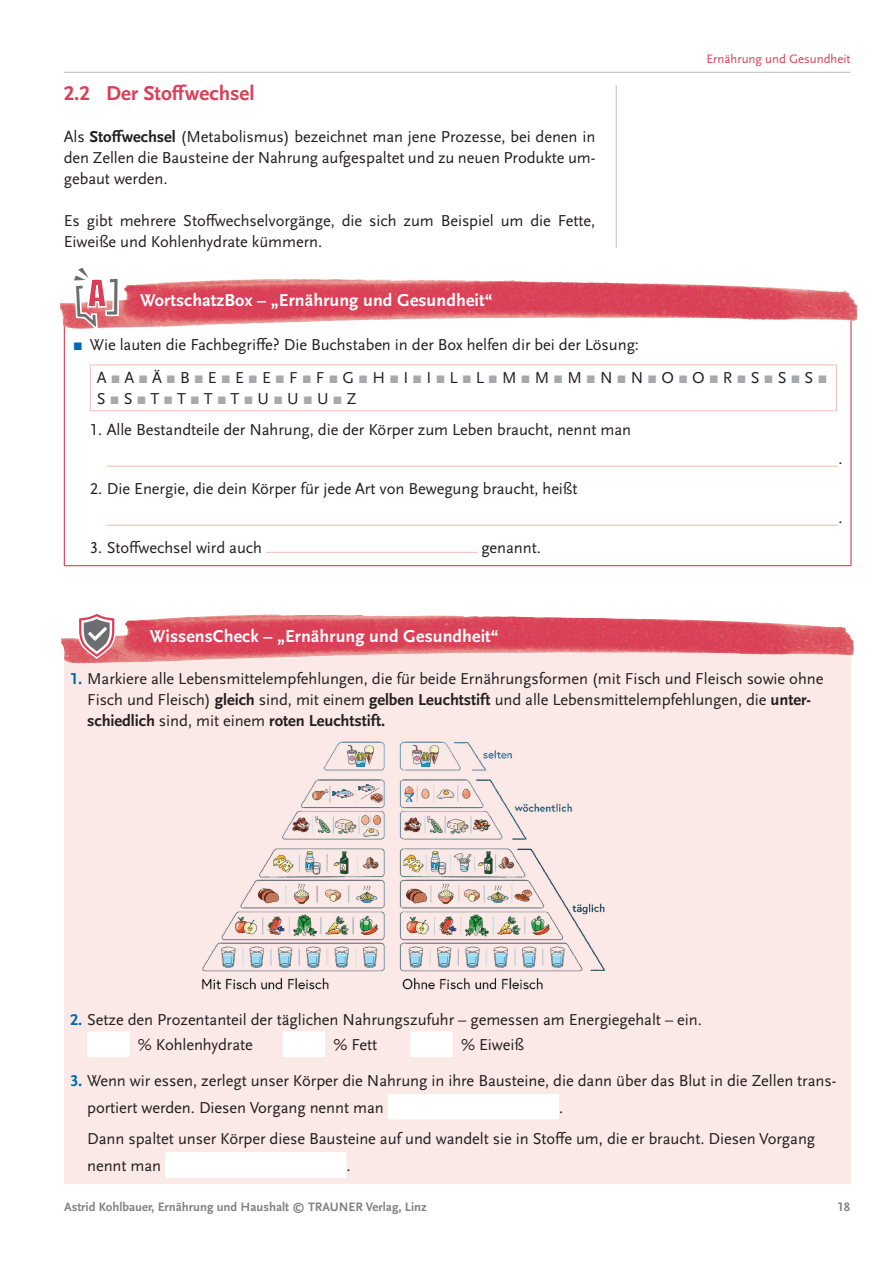
<style>
.page{position:relative;width:893px;height:1263px;background:#fff}
.page>*{position:absolute;margin:0;border:0;box-sizing:border-box;transform-origin:0 0}
.t1{font:700 21px "Scala Sans Pro";color:#da3f57}
.t2{font:700 18px "Scala Sans Pro";letter-spacing:.005em;color:#fff}
.t3{font:16.5px/21px "Scala Sans Pro";letter-spacing:-.005em;color:#231f20}
.t4{font:700 12.75px "Scala Sans Pro";color:#808285}
.t5{font:12.75px "Scala Sans Pro";color:#da3f57}
.s1{font-weight:700}
.s2{color:#0166b3}
.s3{font-stretch:condensed;color:#a8a9ad}
.s4{font-weight:700;color:#0166b3}
</style>
<div class="page">
<hr style="left:64px;top:72px;width:786px;height:1px;background:#bcbdc0">
<hr style="left:616px;top:85px;width:1px;height:163px;background:#bcbdc0">
<hr style="left:64px;top:316px;width:1px;height:249px;background:#da3f57">
<hr style="left:850px;top:316px;width:2px;height:249px;background:#da3f57">
<hr style="left:64px;top:565px;width:788px;height:1px;background:#da3f57">
<hr style="left:107px;top:466px;width:731px;height:1px;background:#f2c2bc">
<hr style="left:107px;top:525px;width:731px;height:1px;background:#f2c2bc">
<hr style="left:90px;top:364px;width:747px;height:1px;background:#f2c2bc">
<hr style="left:90px;top:365px;width:1px;height:45px;background:#f2c2bc">
<hr style="left:836px;top:365px;width:1px;height:45px;background:#f2c2bc">
<hr style="left:90px;top:410px;width:747px;height:1px;background:#f2c2bc">
<hr style="left:266px;top:552px;width:211px;height:1px;background:#f2c2bc">
<div style="left:64px;top:638px;width:786px;height:546px;background:#fae9e6"></div>
<img style="left:201px;top:741px;width:405px;height:249px">
<div style="left:87px;top:1031px;width:43px;height:26px;background:#fff"></div>
<div style="left:283px;top:1031px;width:42px;height:26px;background:#fff"></div>
<div style="left:410px;top:1031px;width:43px;height:26px;background:#fff"></div>
<div style="left:388px;top:1094px;width:171px;height:25px;background:#fff"></div>
<div style="left:165px;top:1152px;width:182px;height:26px;background:#fff"></div>
<img style="left:61px;top:279px;width:796px;height:49px">
<svg style="left:74px;top:268px;width:46px;height:61px"></svg>
<img style="left:61px;top:615px;width:781px;height:48px">
<svg style="left:77px;top:465px;width:40px;height:195px"></svg>
<p class="t1" style="left:64px;top:82px;width:192px">2.2 Der Stoffwechsel</p>
<p class="t3" style="left:64px;top:127px;width:533px;text-align:justify">Als <span class="s1">Stoffwechsel</span> (Metabolismus) bezeichnet man jene Prozesse, bei denen in den Zellen die Bausteine der Nahrung aufgespaltet und zu neuen Produkte um&shy;gebaut werden.</p>
<p class="t3" style="left:64px;top:211px;width:533px">Es gibt mehrere Stoffwechselvorgänge, die sich zum Beispiel um die Fette,<br>Eiweiße und Kohlenhydrate kümmern.</p>
<p class="t2" style="left:140px;top:290px;width:354px">WortschatzBox – „Ernährung und Gesundheit“</p>
<p class="t5" style="left:706px;top:51px;width:146px">Ernährung und Gesundheit</p>
<p class="t3" style="left:97px;top:328px;width:732px;line-height:33.6px;text-indent:-24px"><span class="s2">▪</span> Wie lauten die Fachbegriffe? Die Buchstaben in der Box helfen dir bei der Lösung:<br>A <span class="s3">▪</span> A <span class="s3">▪</span> Ä <span class="s3">▪</span> B <span class="s3">▪</span> E <span class="s3">▪</span> E <span class="s3">▪</span> E <span class="s3">▪</span> F <span class="s3">▪</span> F <span class="s3">▪</span> G <span class="s3">▪</span> H <span class="s3">▪</span> I <span class="s3">▪</span> I <span class="s3">▪</span> L <span class="s3">▪</span> L <span class="s3">▪</span> M <span class="s3">▪</span> M <span class="s3">▪</span> M <span class="s3">▪</span> N <span class="s3">▪</span> N <span class="s3">▪</span> O <span class="s3">▪</span> O <span class="s3">▪</span> R <span class="s3">▪</span> S <span class="s3">▪</span> S <span class="s3">▪</span> S <span class="s3">▪</span></p>
<p class="t3" style="left:97px;top:389px;width:261px">S <span class="s3">▪</span> S <span class="s3">▪</span> T <span class="s3">▪</span> T <span class="s3">▪</span> T <span class="s3">▪</span> T <span class="s3">▪</span> U <span class="s3">▪</span> U <span class="s3">▪</span> U <span class="s3">▪</span> Z</p>
<p class="t3" style="left:90px;top:419px;width:543px">1. Alle Bestandteile der Nahrung, die der Körper zum Leben braucht, nennt man</p>
<p class="t3" style="left:90px;top:478px;width:489px">2. Die Energie, die dein Körper für jede Art von Bewegung braucht, heißt</p>
<p class="t3" style="left:90px;top:537px;width:174px">3. Stoffwechsel wird auch</p>
<p class="t3" style="left:481px;top:537px;width:61px">genannt.</p>
<p class="t3" style="left:838px;top:449px;width:6px">.</p>
<p class="t3" style="left:838px;top:508px;width:6px">.</p>
<p class="t2" style="left:150px;top:626px;width:350px">WissensCheck – „Ernährung und Gesundheit“</p>
<p class="t3" style="left:87px;top:668px;width:738px;text-indent:-17px"><span class="s4">1.</span> Markiere alle Lebensmittelempfehlungen, die für beide Ernährungsformen (mit Fisch und Fleisch sowie ohne<br>Fisch und Fleisch) <span class="s1">gleich</span> sind, mit einem <span class="s1">gelben Leuchtstift</span> und alle Lebensmittelempfehlungen, die <span class="s1">unter&shy;schiedlich</span> sind, mit einem <span class="s1">roten Leuchtstift.</span></p>
<p class="t3" style="left:138px;top:1007px;width:566px;line-height:25.2px;text-indent:-68px"><span class="s4">2.</span> Setze den Prozentanteil der täglichen Nahrungszufuhr – gemessen am Energiegehalt – ein. % Kohlenhydrate</p>
<p class="t3" style="left:333px;top:1034px;width:45px">% Fett</p>
<p class="t3" style="left:461px;top:1034px;width:64px">% Eiweiß</p>
<p class="t3" style="left:87px;top:1067px;width:751px;line-height:27px;text-indent:-17px"><span class="s4">3.</span> Wenn wir essen, zerlegt unser Körper die Nahrung in ihre Bausteine, die dann über das Blut in die Zellen trans&shy;portiert werden. Diesen Vorgang nennt man</p>
<p class="t3" style="left:87px;top:1092px;width:730px;line-height:31.2px;text-indent:472px">.<br>Dann spaltet unser Körper diese Bausteine auf und wandelt sie in Stoffe um, die er braucht. Diesen Vorgang</p>
<p class="t3" style="left:87px;top:1155px;width:76px">nennt man</p>
<p class="t3" style="left:347px;top:1155px;width:6px">.</p>
<p class="t4" style="left:64px;top:1199px;width:364px">Astrid Kohlbauer, Ernährung und Haushalt © TRAUNER Verlag, Linz</p>
<p class="t4" style="left:837px;top:1199px;width:14px">18</p>
</div>
